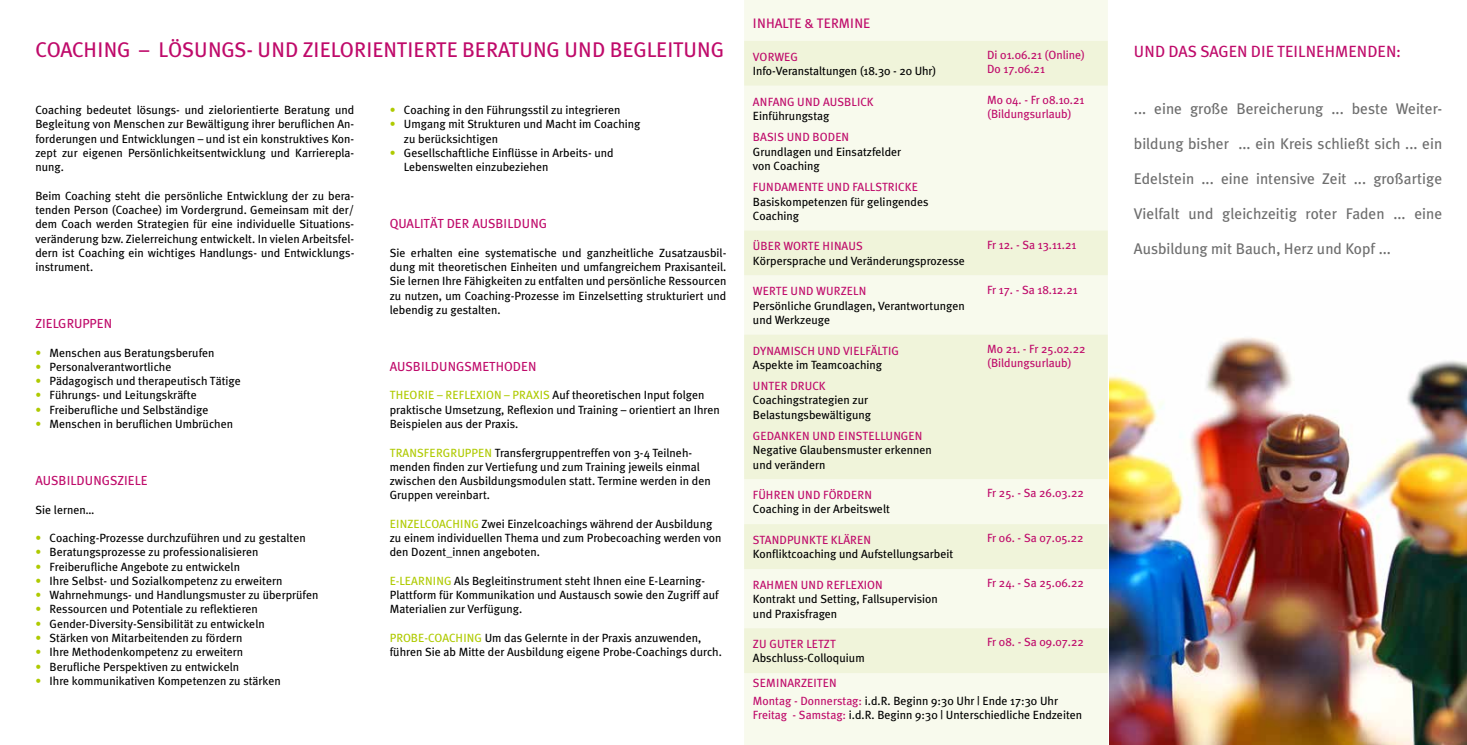
<style>
.page{position:relative;width:1467px;height:745px;background:#fff}
.page>*{position:absolute;margin:0;border:0;box-sizing:border-box;transform-origin:0 0}
.t1{font:21.25px "Meta Plus";letter-spacing:.005em;color:#bf0a6a}
.t2{font:16.25px "Meta Plus";letter-spacing:.005em;color:#bf0a6a}
.t3{font:15.38px "Meta Plus";color:#6e6e6e}
.t4{font:13.75px "Meta Plus";letter-spacing:.01em;color:#bf0a6a}
.t5{font:13.12px "Meta Plus";letter-spacing:.005em;color:#bf0a6a}
.t6{font:11.88px/14.2px "Meta Plus";color:#000}
.t7{font:11.88px/14.2px "Meta Plus";color:#bf0a6a}
.t8{font:11.88px "Meta Plus";letter-spacing:.02em;color:#bf0a6a}
.s1{color:#afca00}
.s2{color:#bf0a6a}
</style>
<div class="page">
<img style="left:1109px;top:337px;width:358px;height:407px">
<div style="left:744px;top:0;width:364px;height:744px;background:#f8faed"></div>
<svg style="left:744px;top:41px;width:364px;height:631px;fill:#f0f4da"></svg>
<h1 class="t1" style="left:35px;top:37px;width:690px">Coach ing – lösungs- und zielorientierte Beratung und Begleitung</h1>
<p class="t6" style="left:35px;top:103px;width:320px;text-align:justify">Coaching bedeutet lösungs- und zielorientierte Beratung und Begleitung von Menschen zur Bewältigung ihrer beruflichen An&shy;forderungen und Entwicklungen – und ist ein konstruktives Kon&shy;zept zur eigenen Persönlichkeitsentwicklung und Karrierepla&shy;nung.</p>
<p class="t6" style="left:35px;top:188px;width:320px;text-align:justify">Beim Coaching steht die persönliche Entwicklung der zu bera&shy;tenden Person (Coachee) im Vordergrund. Gemeinsam mit der/ dem Coach werden Strategien für eine individuelle Situations&shy;veränderung bzw. Zielerreichung entwickelt. I n vielen Arbeitsfel&shy;dern ist Coaching ein wichtiges Handlungs- und Entwicklungs&shy;instrument.</p>
<p class="t5" style="left:35px;top:316px;width:76px">Zielgruppen</p>
<p class="t6" style="left:35px;top:345px;width:181px"><span class="s1">•</span> Menschen aus Beratungsberufen</p>
<p class="t6" style="left:35px;top:359px;width:137px"><span class="s1">•</span> Personalverantwortliche</p>
<p class="t6" style="left:35px;top:373px;width:207px"><span class="s1">•</span> Pädagogisch und therapeutisch Tätige</p>
<p class="t6" style="left:35px;top:388px;width:163px"><span class="s1">•</span> Führungs- und Leitungskräfte</p>
<p class="t6" style="left:35px;top:402px;width:175px"><span class="s1">•</span> Freiberufliche und Selbständige</p>
<p class="t6" style="left:35px;top:416px;width:199px"><span class="s1">•</span> Menschen in beruflichen U mbrüchen</p>
<p class="t5" style="left:35px;top:472px;width:114px">Ausbildungsziele</p>
<p class="t6" style="left:35px;top:502px;width:60px">Sie lernen…</p>
<p class="t6" style="left:35px;top:530px;width:272px"><span class="s1">•</span> Coaching-Prozesse durchzuführen und zu gestalten</p>
<p class="t6" style="left:35px;top:544px;width:225px"><span class="s1">•</span> Beratungsprozesse zu professionalisieren</p>
<p class="t6" style="left:35px;top:559px;width:206px"><span class="s1">•</span> Freiberufliche Angebote zu entwickeln</p>
<p class="t6" style="left:35px;top:573px;width:249px"><span class="s1">•</span> I hre Selbst- und Sozialkompetenz zu erweitern</p>
<p class="t6" style="left:35px;top:587px;width:285px"><span class="s1">•</span> Wahrnehmungs- und Handlungsmuster zu überprüfen</p>
<p class="t6" style="left:35px;top:601px;width:224px"><span class="s1">•</span> Ressourcen und Potentiale zu reflektieren</p>
<p class="t6" style="left:35px;top:616px;width:231px"><span class="s1">•</span> Gender-Diversity-Sensibilität zu entwickeln</p>
<p class="t6" style="left:35px;top:630px;width:209px"><span class="s1">•</span> Stärken von Mitarbeitenden zu fördern</p>
<p class="t6" style="left:35px;top:644px;width:209px"><span class="s1">•</span> I hre Methodenkompetenz zu erweitern</p>
<p class="t6" style="left:35px;top:658px;width:205px"><span class="s1">•</span> Berufliche Perspektiven zu entwickeln</p>
<p class="t6" style="left:35px;top:673px;width:247px"><span class="s1">•</span> I hre kommunikativen Kompetenzen zu stärken</p>
<p class="t6" style="left:390px;top:103px;width:232px"><span class="s1">•</span> Coaching in den Führungsstil zu integrieren</p>
<p class="t6" style="left:404px;top:117px;width:238px;text-indent:-14px"><span class="s1">•</span> U mgang mit Strukturen und Macht im Coaching zu berücksichtigen</p>
<p class="t6" style="left:404px;top:145px;width:211px;text-indent:-14px"><span class="s1">•</span> Gesellschaftliche Einflüsse in Arbeits- und<br>Lebenswelten einzubeziehen</p>
<p class="t5" style="left:390px;top:216px;width:159px">Qualität der Ausb ild ung</p>
<p class="t6" style="left:390px;top:245px;width:338px;text-align:justify">Sie erhalten eine systematische und ganzheitliche Zusatzausbil&shy;dung mit theoretischen Einheiten und umfangreichem Praxisanteil.<br>Sie lernen I hre Fähigkeiten zu entfalten und persönliche Ressourcen zu nutzen, um Coaching-Prozesse im Einzelsetting strukturiert und lebendig zu gestalten.</p>
<p class="t5" style="left:390px;top:358px;width:146px">Ausbildungsmethoden</p>
<p class="t6" style="left:390px;top:388px;width:332px"><span class="s1">Th eorie – Reflexion – Praxis</span> Auf theoretischen I nput folgen praktische U msetzung, Reflexion und Training – orientiert an I hren<br>Beispielen aus der Praxis.</p>
<p class="t6" style="left:390px;top:445px;width:322px"><span class="s1">Trans fergruppen</span> Transfergruppentreffen von 3-4 Teilneh&shy;menden finden zur Vertiefung und zum Training jeweils einmal zwischen den Ausbildungsmodulen statt. Termine werden in den Gruppen vereinbart.</p>
<p class="t6" style="left:390px;top:516px;width:333px"><span class="s1">Einzelcoach ing</span> Zwei Einzelcoachings während der Ausbildung zu einem individuellen Thema und zum Probecoaching werden von den Dozent_innen angeboten.</p>
<p class="t6" style="left:390px;top:573px;width:331px"><span class="s1">E- Learn in g</span> Als Begleitinstrument steht I hnen eine E- Learning-<br>Plattform für Kommunikation und Austausch sowie den Zugriff auf<br>Materialien zur Verfügung.</p>
<p class="t6" style="left:390px;top:630px;width:334px"><span class="s1">Prob e-Coach in g</span> U m das Gelernte in der Praxis anzuwenden, führen Sie ab Mitte der Ausbildung eigene Probe-Coachings durch.</p>
<p class="t4" style="left:753px;top:15px;width:119px">Inhalte &amp; Termin e</p>
<p class="t7" style="left:753px;top:49px;width:46px">Vorweg</p>
<p class="t6" style="left:753px;top:64px;width:185px">I nfo-Veranstaltungen (18.30 - 20 U hr)</p>
<p class="t7" style="left:987px;top:48px;width:100px">Di 01.06.21 (Online)<br>Do 17.06.21</p>
<p class="t7" style="left:753px;top:94px;width:122px">An fang und Ausblick</p>
<p class="t6" style="left:753px;top:108px;width:78px">Einführungstag</p>
<p class="t7" style="left:753px;top:130px;width:96px">Basis und Boden</p>
<p class="t6" style="left:753px;top:144px;width:150px">Grundlagen und Einsatzfelder von Coaching</p>
<p class="t7" style="left:753px;top:180px;width:166px">Fundamente und Fallstricke</p>
<p class="t6" style="left:753px;top:194px;width:177px">Basiskompetenzen für gelingendes<br>Coaching</p>
<p class="t7" style="left:987px;top:92px;width:99px">Mo 04. - Fr 08.10.21 (Bildungsurlaub)</p>
<p class="t7" style="left:753px;top:239px;width:110px">Über Worte h inaus</p>
<p class="t6" style="left:753px;top:253px;width:214px">Körpersprache und Veränderungsprozesse</p>
<p class="t7" style="left:987px;top:237px;width:91px">Fr 12. - Sa 13.11.21</p>
<p class="t8" style="left:753px;top:284px;width:107px">Werte und Wurzeln</p>
<p class="t6" style="left:753px;top:298px;width:213px">Persönliche Grundlagen, Verantwortungen und Werkzeuge</p>
<p class="t7" style="left:987px;top:282px;width:92px">Fr 17. - Sa 18.12.21</p>
<p class="t7" style="left:753px;top:343px;width:49px">Dynamisch</p>
<p class="t8" style="left:818px;top:343px;width:83px">und vielfältig</p>
<p class="t6" style="left:753px;top:357px;width:131px">Aspekte im Teamcoaching</p>
<p class="t7" style="left:753px;top:378px;width:74px">Unter Druck</p>
<p class="t6" style="left:753px;top:393px;width:120px">Coachingstrategien zur<br>Belastungsbewältigung</p>
<p class="t7" style="left:753px;top:428px;width:169px">Gedan ken und Einstellungen</p>
<p class="t6" style="left:753px;top:442px;width:180px">Negative Glaubensmuster erkennen und verändern</p>
<p class="t7" style="left:987px;top:341px;width:100px">Mo 21. - Fr 25.02.22 (Bildungsurlaub)</p>
<p class="t7" style="left:753px;top:487px;width:119px">Füh ren und Fördern</p>
<p class="t6" style="left:753px;top:501px;width:138px">Coaching in der Arbeitswelt</p>
<p class="t7" style="left:987px;top:485px;width:98px">Fr 25. - Sa 26.03.22</p>
<p class="t7" style="left:753px;top:532px;width:27px">Standp</p>
<p class="t7" style="left:794px;top:532px;width:77px">un kte klären</p>
<p class="t6" style="left:753px;top:546px;width:202px">Konfliktcoaching und Aufstellungsarbeit</p>
<p class="t7" style="left:987px;top:530px;width:98px">Fr 06. - Sa 07.05.22</p>
<p class="t7" style="left:753px;top:577px;width:129px">Rahm en und Reflexion</p>
<p class="t6" style="left:753px;top:591px;width:186px">Kontrakt und Setting, Fallsupervision und Praxisfragen</p>
<p class="t7" style="left:987px;top:575px;width:98px">Fr 24. - Sa 25.06.22</p>
<p class="t7" style="left:987px;top:634px;width:98px">Fr 08. - Sa 09.07.22</p>
<p class="t6" style="left:753px;top:673px;width:307px;line-height:17.8px"><span class="s2">SeminarzeiteN<br>Montag - Donnerstag:</span> i.d.R. Beginn 9:30 U hr | Ende 17:30 U hr</p>
<p class="t6" style="left:753px;top:707px;width:331px"><span class="s2">Freitag - Samstag:</span> i.d.R. Beginn 9:30 | U nterschiedliche Endzeiten</p>
<p class="t7" style="left:753px;top:636px;width:84px">Zu guter Letzt</p>
<p class="t6" style="left:753px;top:650px;width:113px">Abschluss-Colloquium</p>
<h2 class="t2" style="left:1134px;top:42px;width:11px">Und</h2>
<h2 class="t2" style="left:1169px;top:42px;width:234px">das sagen die Teiln ehmenden:</h2>
<p class="t3" style="left:1134px;top:100px;width:310px">... eine große Bereicherung ... beste Weiter-</p>
<p class="t3" style="left:1134px;top:135px;width:310px">bildung bisher ... ein Kreis schließt sich ... ein</p>
<p class="t3" style="left:1134px;top:170px;width:310px">Edelstein ... eine intensive Zeit ... großartige</p>
<p class="t3" style="left:1134px;top:205px;width:310px">Vielfalt und gleichzeitig roter Faden ... eine</p>
<p class="t3" style="left:1134px;top:240px;width:259px">Ausbildung mit Bauch, Herz und Kopf ...</p>
</div>
